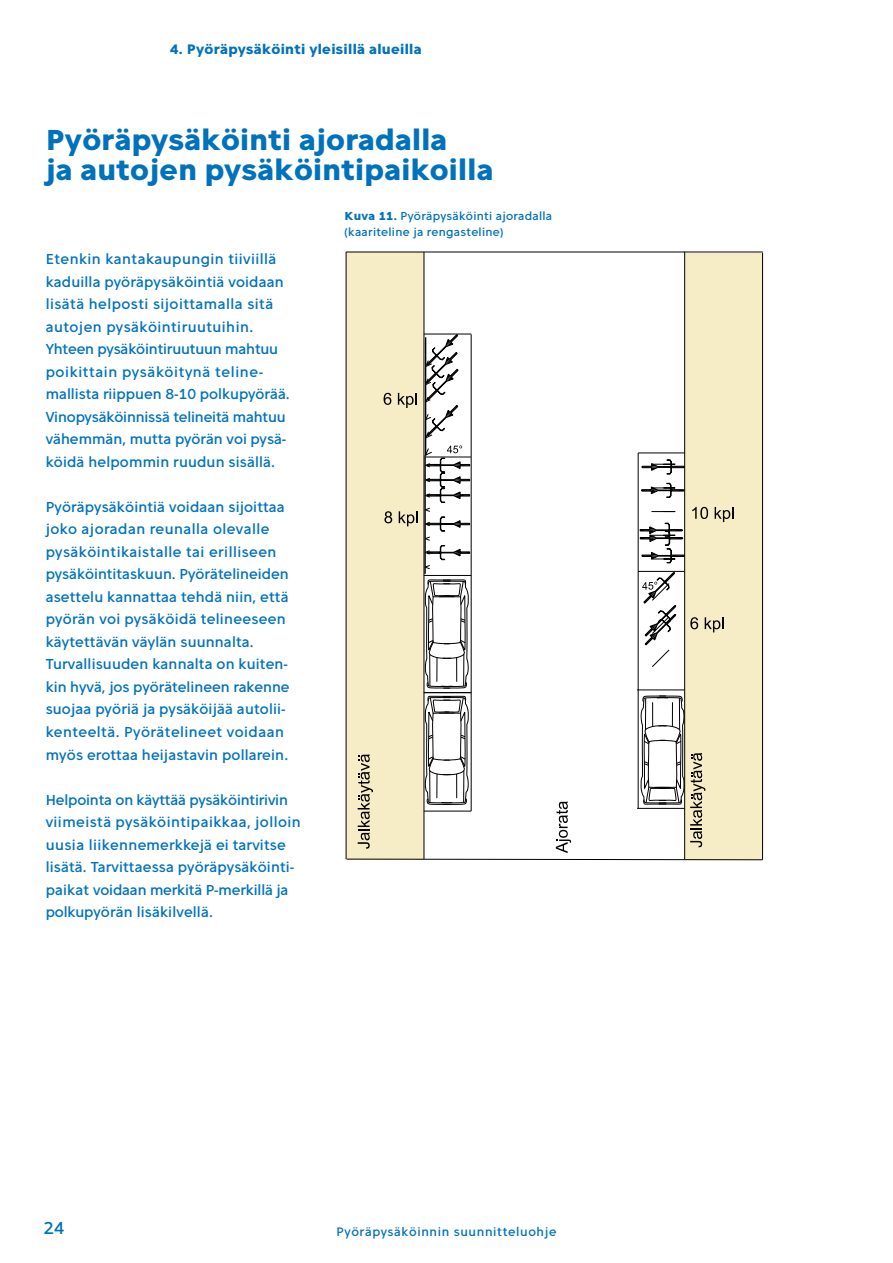
<style>
.page{position:relative;width:893px;height:1263px;background:#fff}
.page>*{position:absolute;margin:0;border:0;box-sizing:border-box;transform-origin:0 0}
._01_Alaotsikko2{font:700 30px/30px "Helsinki Avoin Sans";letter-spacing:.01em;color:#0072bc}
.t1{font:18px "Helsinki Avoin Sans";color:#0072bc}
._01_Leipis{font:15px/22.5px "Helsinki Avoin Sans";letter-spacing:.01em;color:#0072bc}
._04_Taulukkotyyli_Ot{font:700 14.25px "Helsinki Avoin Sans";letter-spacing:.02em;color:#0072bc}
.t2{font:12.75px "Helsinki Avoin Sans";letter-spacing:.05em;color:#0072bc}
._01_Kuvateksti{font:12px/16.5px "Helsinki Avoin Sans";letter-spacing:.025em;color:#0072bc}
.s1{font-weight:700}
</style>
<div class="page">
<hr style="left:425px;top:337px;width:1px;height:119px;background:#010000">
<hr style="left:424px;top:455px;width:2px;height:119px;background:#010000">
<div style="left:685px;top:253px;width:77px;height:607px;background:#f6ecc6"></div>
<div style="left:347px;top:252px;width:77px;height:607px;background:#f6ecc6"></div>
<hr style="left:471px;top:334px;width:1px;height:477px;background:#000001">
<hr style="left:762px;top:253px;width:1px;height:607px;background:#000">
<hr style="left:684px;top:252px;width:1px;height:607px;background:#000">
<hr style="left:638px;top:453px;width:1px;height:355px;background:#000">
<hr style="left:346px;top:252px;width:1px;height:607px;background:#000">
<hr style="left:424px;top:252px;width:1px;height:607px;background:#000">
<hr style="left:637px;top:808px;width:47px;height:1px;background:#000">
<hr style="left:637px;top:690px;width:47px;height:1px;background:#000">
<hr style="left:638px;top:571px;width:46px;height:1px;background:#000">
<hr style="left:638px;top:453px;width:46px;height:1px;background:#000">
<svg style="left:642px;top:460px;width:43px;height:15px"></svg>
<svg style="left:642px;top:483px;width:42px;height:15px"></svg>
<svg style="left:651px;top:511px;width:24px;height:1px"></svg>
<svg style="left:640px;top:523px;width:45px;height:40px"></svg>
<hr style="left:424px;top:575px;width:47px;height:1px;background:#000">
<hr style="left:425px;top:457px;width:46px;height:1px;background:#000">
<hr style="left:424px;top:692px;width:47px;height:1px;background:#000">
<hr style="left:424px;top:811px;width:47px;height:1px;background:#000">
<hr style="left:424px;top:334px;width:47px;height:1px;background:#000">
<svg style="left:425px;top:696px;width:43px;height:108px"></svg>
<svg style="left:641px;top:696px;width:43px;height:108px"></svg>
<svg style="left:425px;top:580px;width:43px;height:108px"></svg>
<hr style="left:346px;top:252px;width:417px;height:1px;background:#000">
<svg style="left:347px;top:859px;width:416px;height:1px"></svg>
<svg style="left:425px;top:334px;width:33px;height:104px"></svg>
<svg style="left:690px;top:753px;width:15px;height:94px"></svg>
<svg style="left:358px;top:754px;width:15px;height:95px"></svg>
<svg style="left:692px;top:507px;width:16px;height:12px"></svg>
<svg style="left:715px;top:507px;width:18px;height:15px"></svg>
<svg style="left:384px;top:511px;width:8px;height:12px"></svg>
<svg style="left:399px;top:511px;width:19px;height:15px"></svg>
<svg style="left:384px;top:393px;width:7px;height:12px"></svg>
<svg style="left:398px;top:393px;width:19px;height:15px"></svg>
<svg style="left:425px;top:445px;width:45px;height:124px"></svg>
<svg style="left:642px;top:572px;width:34px;height:95px"></svg>
<svg style="left:690px;top:617px;width:8px;height:12px"></svg>
<svg style="left:705px;top:617px;width:19px;height:15px"></svg>
<svg style="left:556px;top:801px;width:15px;height:52px"></svg>
<p class="_04_Taulukkotyyli_Ot" style="left:170px;top:39px;width:253px">4. Pyöräpysäköinti yleisillä alueilla</p>
<p class="_01_Alaotsikko2" style="left:46px;top:123px;width:449px">Pyöräpysäköinti ajoradalla<br>ja autojen pysäköintipaikoilla</p>
<p class="_01_Leipis" style="left:46px;top:248px;width:246px">Etenkin kantakaupungin tiiviillä kaduilla pyöräpysäköintiä voidaan lisätä helposti sijoittamalla sitä autojen pysäköintiruutuihin.<br>Yhteen pysäköintiruutuun mahtuu poikittain pysäköitynä teline&shy;mallista riippuen 8-10 polkupyörää.<br>Vinopysäköinnissä telineitä mahtuu vähemmän, mutta pyörän voi pysä&shy;köidä helpommin ruudun sisällä.</p>
<p class="_01_Leipis" style="left:46px;top:495px;width:245px">Pyöräpysäköintiä voidaan sijoittaa joko ajoradan reunalla olevalle pysäköintikaistalle tai erilliseen pysäköintitaskuun. Pyörätelineiden asettelu kannattaa tehdä niin, että pyörän voi pysäköidä telineeseen käytettävän väylän suunnalta.<br>Turvallisuuden kannalta on kuiten&shy;kin hyvä, jos pyörätelineen rakenne suojaa pyöriä ja pysäköijää autolii&shy;kenteeltä. Pyörätelineet voidaan myös erottaa heijastavin pollarein.</p>
<p class="_01_Leipis" style="left:46px;top:788px;width:257px">Helpointa on käyttää pysäköintirivin viimeistä pysäköintipaikkaa, jolloin uusia liikennemerkkejä ei tarvitse lisätä. Tarvittaessa pyöräpysäköinti&shy;paikat voidaan merkitä P-merkillä ja polkupyörän lisäkilvellä.</p>
<p class="_01_Kuvateksti" style="left:344px;top:207px;width:209px"><span class="s1">Kuva 11.</span> Pyöräpysäköinti ajoradalla (kaariteline ja rengasteline)</p>
<p class="t1" style="left:44px;top:1217px;width:23px">24</p>
<p class="t2" style="left:336px;top:1223px;width:222px">Pyöräpysäköinnin suunnitteluohje</p>
</div>
